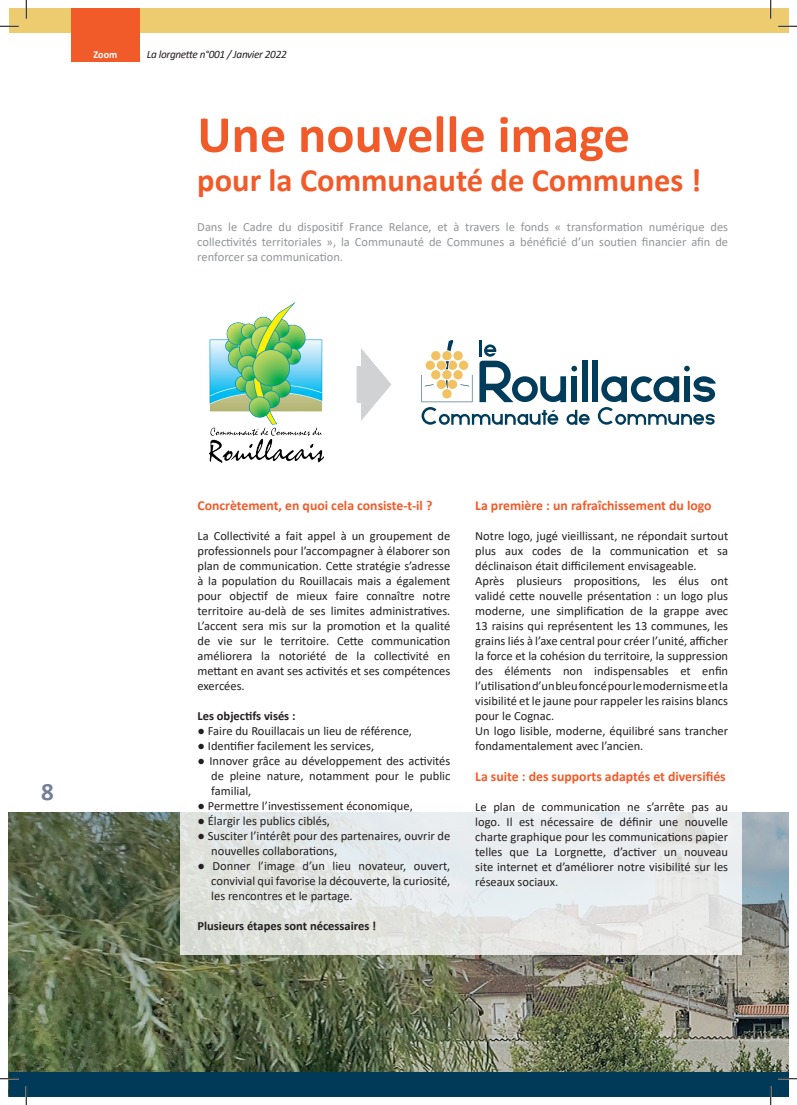
<style>
.page{position:relative;width:797px;height:1105px;background:#fff}
.page>*{position:absolute;margin:0;border:0;box-sizing:border-box;transform-origin:0 0}
.t1{font:700 52.5px "Calibri";color:#f15b2a}
.t2{font:700 32.5px "Calibri";color:#f15b2a}
.t3{font:700 25px "Calibri";color:#757f96}
.t4{font:700 13.75px "Calibri";color:#f15b2a}
.t5{font:12.5px/15px "Calibri";color:#231f20;text-align:justify}
.t6{font:12.5px/15px "Calibri";color:#939598;text-align:justify}
.t7{font:700 12.5px "Calibri";color:#231f20}
.t8{font:italic 11.25px "Calibri";letter-spacing:-.03em;color:#231f20}
.t9{font:700 10.62px "Calibri";color:#fff;scale:.95 1}
</style>
<div class="page">
<img style="left:9px;top:813px;width:779px;height:259px">
<svg style="left:180px;top:812px;width:562px;height:143px;background:#e4e7e6"></svg>
<div style="left:592px;top:361px;width:5px;height:41px;background:#013d5a"></div>
<svg style="left:421px;top:340px;width:168px;height:85px"></svg>
<svg style="left:598px;top:366px;width:118px;height:59px"></svg>
<img style="left:210px;top:302px;width:113px;height:161px">
<svg style="left:356px;top:348px;width:35px;height:73px"></svg>
<div style="left:9px;top:9px;width:779px;height:24px;background:#edcb6f"></div>
<div style="left:9px;top:1072px;width:779px;height:24px;background:#013a59"></div>
<div style="left:71px;top:9px;width:69px;height:53px;background:#f15b2a"></div>
<svg style="left:0;top:25px;width:19px;height:2px"></svg>
<svg style="left:778px;top:25px;width:19px;height:2px"></svg>
<svg style="left:0;top:1078px;width:19px;height:1px"></svg>
<svg style="left:778px;top:1078px;width:19px;height:1px"></svg>
<svg style="left:25px;top:0;width:2px;height:19px"></svg>
<svg style="left:25px;top:1086px;width:2px;height:19px"></svg>
<svg style="left:770px;top:0;width:1px;height:19px"></svg>
<svg style="left:770px;top:1086px;width:1px;height:19px"></svg>
<p class="t9" style="left:94px;top:47px;width:27px">Zoom</p>
<p class="t8" style="left:147px;top:46px;width:141px">La lorgnette n°001 / Janvier 2022</p>
<h1 class="t1" style="left:197px;top:97px;width:434px">Une nouvelle image</h1>
<h2 class="t2" style="left:197px;top:157px;width:505px">pour la Communauté de Communes !</h2>
<p class="t6" style="left:197px;top:219px;width:532px">Dans le Cadre du dispositif France Relance, et à travers le fonds « transformation numérique des collectivités territoriales », la Communauté de Communes a bénéficié d’un soutien financier afin de renforcer sa communication.</p>
<h3 class="t3" style="left:41px;top:774px;width:14px">8</h3>
<p class="t4" style="left:197px;top:496px;width:236px">Concrètement, en quoi cela consiste-t-il ?</p>
<p class="t5" style="left:197px;top:528px;width:254px">La Collectivité a fait appel à un groupement de professionnels pour l’accompagner à élaborer son plan de communication. Cette stratégie s’adresse à la population du Rouillacais mais a également pour objectif de mieux faire connaître notre territoire au-delà de ses limites administratives.<br>L’accent sera mis sur la promotion et la qualité de vie sur le territoire. Cette communication améliorera la notoriété de la collectivité en mettant en avant ses activités et ses compétences exercées.</p>
<p class="t7" style="left:197px;top:707px;width:100px">Les objectifs visés :</p>
<p class="t5" style="left:197px;top:723px;width:216px">● Faire du Rouillacais un lieu de référence,</p>
<p class="t5" style="left:197px;top:738px;width:178px">● Identifier facilement les services,</p>
<p class="t5" style="left:211px;top:753px;width:241px;text-indent:-14px">● Innover grâce au développement des activités de pleine nature, notamment pour le public familial,</p>
<p class="t5" style="left:197px;top:798px;width:217px">● Permettre l’investissement économique,</p>
<p class="t5" style="left:197px;top:813px;width:134px">● Élargir les publics ciblés,</p>
<p class="t5" style="left:211px;top:828px;width:241px;text-indent:-14px">● Susciter l’intérêt pour des partenaires, ouvrir de nouvelles collaborations,</p>
<p class="t5" style="left:211px;top:858px;width:241px;text-indent:-14px">● Donner l’image d’un lieu novateur, ouvert, convivial qui favorise la découverte, la curiosité, les rencontres et le partage.</p>
<p class="t7" style="left:197px;top:917px;width:180px">Plusieurs étapes sont nécessaires !</p>
<p class="t4" style="left:475px;top:496px;width:238px">La première : un rafraîchissement du logo</p>
<p class="t5" style="left:475px;top:528px;width:254px;text-align:left">Notre logo, jugé vieillissant, ne répondait surtout plus aux codes de la communication et sa déclinaison était difficilement envisageable.<br>Après plusieurs propositions, les élus ont validé cette nouvelle présentation : un logo plus moderne, une simplification de la grappe avec 13 raisins qui représentent les 13 communes, les grains liés à l’axe central pour créer l’unité, afficher la force et la cohésion du territoire, la suppression des éléments non indispensables et enfin l’utilisation d’un bleu foncé pour le modernisme et la visibilité et le jaune pour rappeler les raisins blancs pour le Cognac.<br>Un logo lisible, moderne, équilibré sans trancher fondamentalement avec l’ancien.</p>
<p class="t4" style="left:475px;top:767px;width:252px">La suite : des supports adaptés et diversifiés</p>
<p class="t5" style="left:475px;top:799px;width:254px">Le plan de communication ne s’arrête pas au logo. Il est nécessaire de définir une nouvelle charte graphique pour les communications papier telles que La Lorgnette, d’activer un nouveau site internet et d’améliorer notre visibilité sur les réseaux sociaux.</p>
</div>
